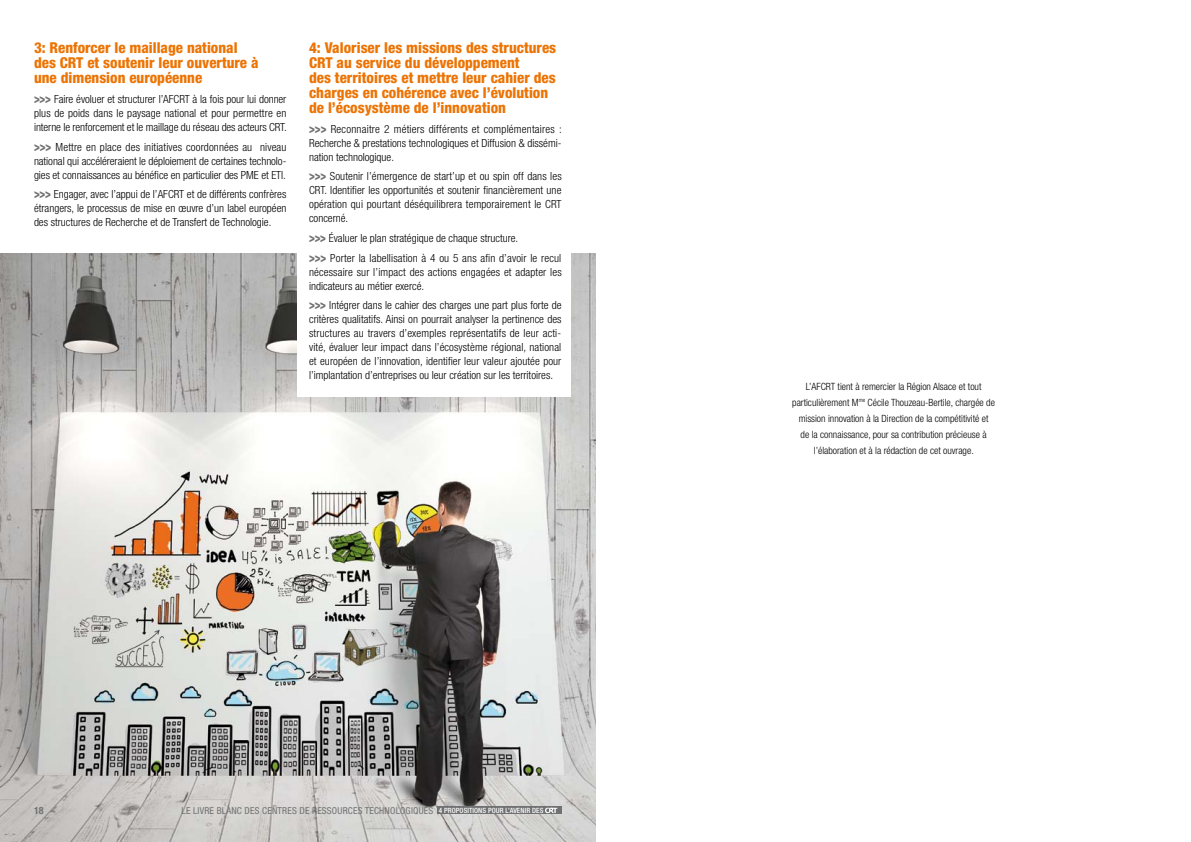
<style>
.page{position:relative;width:1191px;height:842px;background:#fff}
.page>*{position:absolute;margin:0;border:0;box-sizing:border-box;transform-origin:0 0}
.t1{font:800 condensed 15px/15px "Helvetica Neue LT Std";color:#ec7405}
.t2{font:300 condensed 11.2px/14px "Helvetica Neue LT Std";color:#000;text-align:justify}
.t3{font:300 condensed 10px/16px "Helvetica Neue LT Std";color:#000;text-align:center}
.t4{font:700 condensed 10px "Helvetica Neue LT Std";color:#707172}
.t5{font:condensed 9.6px "Helvetica Neue LT Std";letter-spacing:.02em;color:#707172}
.t6{font:500 condensed 7.2px "Helvetica Neue LT Std";letter-spacing:.01em;color:#fff}
.s1{font-weight:900;font-size:13px;color:#707172}
</style>
<div class="page">
<img style="left:0;top:253px;width:595px;height:589px">
<div style="left:297px;top:243px;width:274px;height:153px;background:#fff"></div>
<div style="left:437px;top:807px;width:124px;height:7px;background:#707172"></div>
<svg style="left:545px;top:808px;width:12px;height:5px"></svg>
<h1 class="t1" style="left:34px;top:40px;width:205px">3: Renforcer le maillage national des CRT</h1>
<h1 class="t1" style="left:34px;top:55px;width:226px;text-indent:53px">et soutenir leur ouverture à une dimension européenne</h1>
<p class="t2" style="left:34px;top:92px;width:254px"><span class="s1">&gt;&gt;&gt;</span> Faire évoluer et structurer l’AFCRT à la fois pour lui donner plus de poids dans le paysage national et pour permettre en interne le renforcement et le maillage du réseau des acteurs CRT.</p>
<p class="t2" style="left:34px;top:140px;width:254px"><span class="s1">&gt;&gt;&gt;</span> Mettre en place des initiatives coordonnées au niveau national qui accéléreraient le déploiement de certaines technolo&shy;gies et connaissances au bénéfice en particulier des PME et ETI.</p>
<p class="t2" style="left:34px;top:187px;width:254px"><span class="s1">&gt;&gt;&gt;</span> Engager, avec l’appui de l’AFCRT et de différents confrères étrangers, le processus de mise en œuvre d’un label européen des structures de Recherche et de Transfert de Technologie.</p>
<h1 class="t1" style="left:309px;top:40px;width:248px">4: Valoriser les missions des structures<br>CRT</h1>
<h1 class="t1" style="left:309px;top:55px;width:248px;text-indent:27px">au service du développement<br>des territoires et mettre leur cahier des charges en cohérence avec l’évolution de l’écosystème de l’innovation</h1>
<p class="t2" style="left:309px;top:122px;width:254px"><span class="s1">&gt;&gt;&gt;</span> Reconnaitre 2 métiers différents et complémentaires :<br>Recherche &amp; prestations technologiques et Diffusion &amp; dissémi&shy;nation technologique.</p>
<p class="t2" style="left:309px;top:169px;width:254px"><span class="s1">&gt;&gt;&gt;</span> Soutenir l’émergence de start’up et ou spin off dans les CRT. Identifier les opportunités et soutenir financièrement une opération qui pourtant déséquilibrera temporairement le CRT concerné.</p>
<p class="t2" style="left:309px;top:228px;width:254px;line-height:19.7px"><span class="s1">&gt;&gt;&gt;</span> Évaluer le plan stratégique de chaque structure.<br><span class="s1">&gt;&gt;&gt;</span> Porter la labellisation à 4 ou 5 ans afin d’avoir le recul</p>
<p class="t2" style="left:309px;top:265px;width:254px">nécessaire sur l’impact des actions engagées et adapter les indicateurs au métier exercé.</p>
<p class="t2" style="left:309px;top:298px;width:254px"><span class="s1">&gt;&gt;&gt;</span> Intégrer dans le cahier des charges une part plus forte de critères qualitatifs. Ainsi on pourrait analyser la pertinence des structures au travers d’exemples représentatifs de leur acti&shy;vité, évaluer leur impact dans l’écosystème régional, national et européen de l’innovation, identifier leur valeur ajoutée pour l’implantation d’entreprises ou leur création sur les territoires.</p>
<p class="t4" style="left:34px;top:804px;width:11px">18</p>
<p class="t5" style="left:182px;top:805px;width:47px">LE LIVRE BLANC</p>
<p class="t5" style="left:244px;top:805px;width:6px">DES</p>
<p class="t5" style="left:262px;top:805px;width:11px">CENTRES</p>
<p class="t5" style="left:299px;top:805px;width:44px">DE RESSOURCES</p>
<p class="t5" style="left:365px;top:805px;width:11px">TECHN</p>
<p class="t5" style="left:390px;top:805px;width:35px">OLOGIQUES</p>
<p class="t6" style="left:439px;top:806px;width:25px">4 PROPOSITIONS</p>
<p class="t6" style="left:488px;top:806px;width:9px">POUR</p>
<p class="t6" style="left:505px;top:806px;width:16px">L’AVENIR</p>
<p class="t6" style="left:532px;top:806px;width:5px">DES</p>
<p class="t3" style="left:792px;top:378px;width:204px">L’AFCRT tient à remercier la Région Alsace et tout particulièrement M<sup>me</sup> Cécile Thouzeau-Bertile, chargée de mission innovation à la Direction de la compétitivité et<br>de la connaissance, pour sa contribution précieuse à l’élaboration et à la rédaction de cet ouvrage.</p>
</div>
